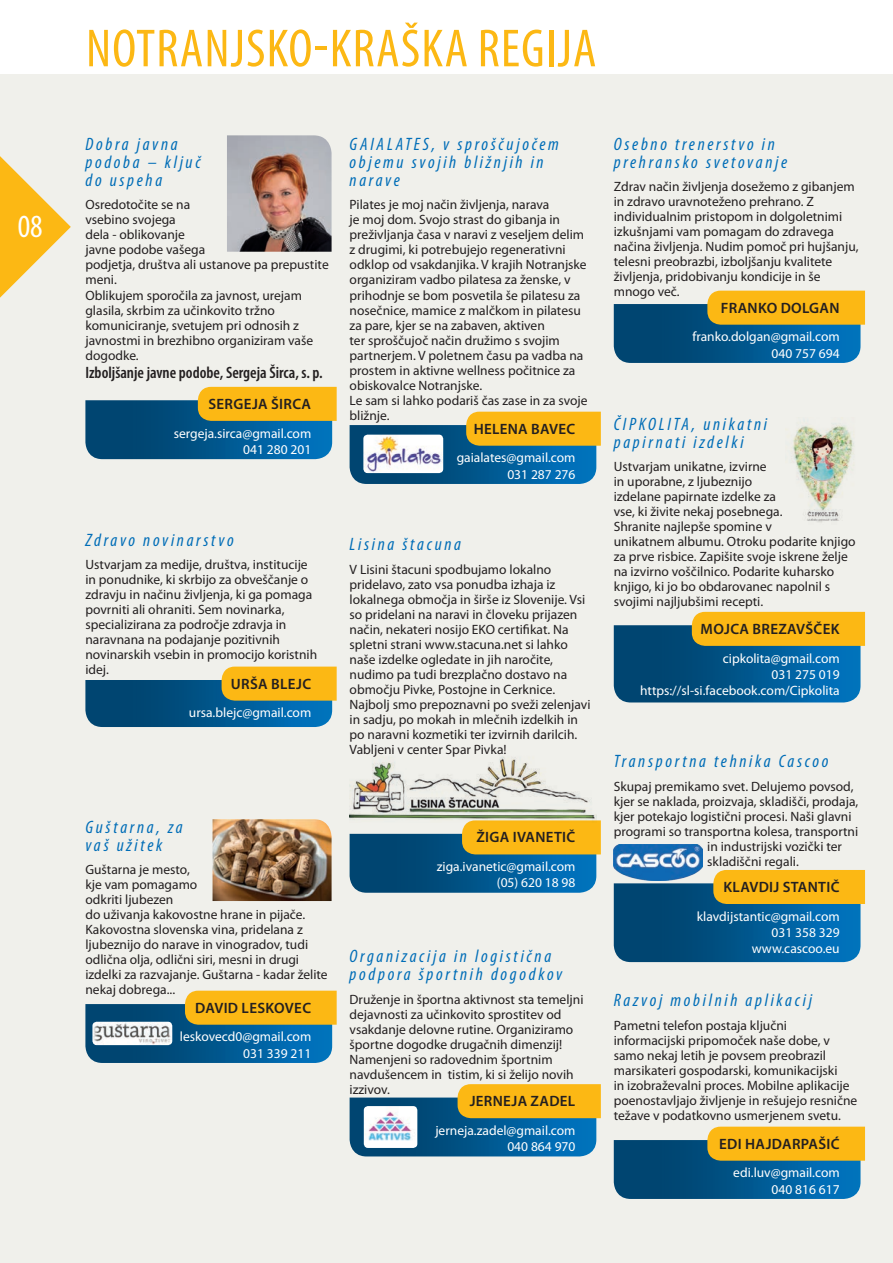
<style>
.page{position:relative;width:893px;height:1263px;background:#fff}
.page>*{position:absolute;margin:0;border:0;box-sizing:border-box;transform-origin:0 0}
.t1{font:condensed 54px "Myriad Pro";letter-spacing:.02em;color:#fcb814}
.t2{font:condensed 32.4px "Myriad Pro";color:#fff}
.t3{font:italic condensed 18px/18px "Myriad Pro";letter-spacing:.15em;color:#006db7}
.t4{font:600 condensed 16.5px "Myriad Pro";color:#231f20}
.t5{font:600 15px "Myriad Pro";letter-spacing:.02em;color:#231f20}
.t6{font:13.5px/15px "Myriad Pro";color:#231f20}
.t7{font:13.5px "Myriad Pro";color:#fff}
</style>
<div class="page">
<div style="left:0;top:74px;width:892px;height:1188px;background:#f0f0eb"></div>
<svg style="left:0;top:156px;width:71px;height:142px"></svg>
<svg style="left:85px;top:387px;width:251px;height:72px;background:#587d75"></svg>
<svg style="left:85px;top:666px;width:251px;height:61px;background:#628379"></svg>
<svg style="left:85px;top:990px;width:251px;height:72px;background:#6a8672"></svg>
<svg style="left:349px;top:411px;width:251px;height:73px;background:#6b8a79"></svg>
<svg style="left:613px;top:291px;width:251px;height:72px;background:#5d7e70"></svg>
<svg style="left:613px;top:612px;width:251px;height:90px;background:#4f7873"></svg>
<svg style="left:613px;top:870px;width:251px;height:92px;background:#427174"></svg>
<svg style="left:613px;top:1126px;width:251px;height:72px;background:#608071"></svg>
<svg style="left:349px;top:820px;width:251px;height:72px;background:#557b75"></svg>
<svg style="left:349px;top:1084px;width:251px;height:72px;background:#688675"></svg>
<img style="left:227px;top:135px;width:104px;height:117px">
<img style="left:212px;top:819px;width:119px;height:82px">
<img style="left:92px;top:1021px;width:80px;height:24px">
<img style="left:363px;top:434px;width:80px;height:39px">
<img style="left:349px;top:756px;width:247px;height:66px">
<img style="left:363px;top:1106px;width:54px;height:41px">
<img style="left:793px;top:423px;width:61px;height:99px">
<img style="left:613px;top:844px;width:89px;height:36px">
<p class="t2" style="left:18px;top:208px;width:26px">08</p>
<p class="t1" style="left:86px;top:19px;width:512px">NOTRANJSKO-KRAŠKA REGIJA</p>
<p class="t3" style="left:85px;top:135px;width:117px">Dobra javna podoba – ključ do uspeha</p>
<p class="t6" style="left:85px;top:198px;width:245px">Osredotočite se na<br>vsebino svojega<br>dela - oblikovanje<br>javne podobe vašega<br>podjetja, društva ali ustanove pa prepustite meni.</p>
<p class="t6" style="left:85px;top:288px;width:229px">Oblikujem sporočila za javnost, urejam glasila, skrbim za učinkovito tržno komuniciranje, svetujem pri odnosih z javnostmi in brezhibno organiziram vaše dogodke.</p>
<p class="t4" style="left:85px;top:363px;width:239px">Izboljšanje javne podobe, Sergeja Širca, s. p.</p>
<p class="t5" style="left:208px;top:395px;width:104px">SERGEJA ŠIRCA</p>
<p class="t7" style="left:174px;top:425px;width:139px">sergeja.sirca@gmail.com</p>
<p class="t7" style="left:243px;top:442px;width:70px">041 280 201</p>
<p class="t3" style="left:349px;top:135px;width:211px">GAIALATES, v sproščujočem objemu svojih bližnjih in narave</p>
<p class="t6" style="left:349px;top:198px;width:238px">Pilates je moj način življenja, narava<br>je moj dom. Svojo strast do gibanja in preživljanja časa v naravi z veseljem delim z drugimi, ki potrebujejo regenerativni odklop od vsakdanjika. V krajih Notranjske organiziram vadbo pilatesa za ženske, v prihodnje se bom posvetila še pilatesu za nosečnice, mamice z malčkom in pilatesu za pare, kjer se na zabaven, aktiven<br>ter sproščujoč način družimo s svojim partnerjem. V poletnem času pa vadba na prostem in aktivne wellness počitnice za obiskovalce Notranjske.</p>
<p class="t6" style="left:349px;top:393px;width:239px">Le sam si lahko podariš čas zase in za svoje bližnje.</p>
<p class="t5" style="left:473px;top:420px;width:103px">HELENA BAVEC</p>
<p class="t7" style="left:456px;top:450px;width:120px">gaialates@gmail.com</p>
<p class="t7" style="left:507px;top:466px;width:70px">031 287 276</p>
<p class="t3" style="left:85px;top:531px;width:150px">Zdravo novinarstvo</p>
<p class="t6" style="left:85px;top:557px;width:233px">Ustvarjam za medije, društva, institucije in ponudnike, ki skrbijo za obveščanje o zdravju in načinu življenja, ki ga pomaga povrniti ali ohraniti. Sem novinarka, specializirana za področje zdravja in naravnana na podajanje pozitivnih novinarskih vsebin in promocijo koristnih idej.</p>
<p class="t5" style="left:231px;top:675px;width:82px">URŠA BLEJC</p>
<p class="t7" style="left:189px;top:705px;width:124px">ursa.blejc@gmail.com</p>
<p class="t3" style="left:349px;top:535px;width:113px">Lisina štacuna</p>
<p class="t6" style="left:349px;top:561px;width:237px">V Lisini štacuni spodbujamo lokalno pridelavo, zato vsa ponudba izhaja iz lokalnega območja in širše iz Slovenije. Vsi so pridelani na naravi in človeku prijazen način, nekateri nosijo EKO certifikat. Na spletni strani www.stacuna.net si lahko naše izdelke ogledate in jih naročite, nudimo pa tudi brezplačno dostavo na območju Pivke, Postojne in Cerknice.</p>
<p class="t6" style="left:349px;top:696px;width:242px">Najbolj smo prepoznavni po sveži zelenjavi in sadju, po mokah in mlečnih izdelkih in po naravni kozmetiki ter izvirnih darilcih.<br>Vabljeni v center Spar Pivka!</p>
<p class="t3" style="left:85px;top:818px;width:99px">Guštarna, za vaš užitek</p>
<p class="t6" style="left:85px;top:862px;width:244px">Guštarna je mesto,<br>kje vam pomagamo<br>odkriti ljubezen<br>do uživanja kakovostne hrane in pijače.<br>Kakovostna slovenska vina, pridelana z ljubeznijo do narave in vinogradov, tudi odlična olja, odlični siri, mesni in drugi izdelki za razvajanje. Guštarna - kadar želite nekaj dobrega...</p>
<p class="t5" style="left:195px;top:999px;width:117px">DAVID LESKOVEC</p>
<p class="t7" style="left:180px;top:1029px;width:133px">leskovecd0@gmail.com</p>
<p class="t7" style="left:243px;top:1045px;width:70px">031 339 211</p>
<p class="t5" style="left:476px;top:829px;width:100px">ŽIGA IVANETIČ</p>
<p class="t7" style="left:436px;top:859px;width:140px">ziga.ivanetic@gmail.com</p>
<p class="t7" style="left:496px;top:875px;width:80px">(05) 620 18 98</p>
<p class="t3" style="left:349px;top:947px;width:214px">Organizacija in logistična podpora športnih dogodkov</p>
<p class="t6" style="left:349px;top:991px;width:235px">Druženje in športna aktivnost sta temeljni dejavnosti za učinkovito sprostitev od vsakdanje delovne rutine. Organiziramo športne dogodke drugačnih dimenzij!<br>Namenjeni so radovednim športnim navdušencem in tistim, ki si želijo novih izzivov.</p>
<p class="t5" style="left:469px;top:1092px;width:107px">JERNEJA ZADEL</p>
<p class="t7" style="left:435px;top:1122px;width:142px">jerneja.zadel@gmail.com</p>
<p class="t7" style="left:507px;top:1139px;width:70px">040 864 970</p>
<p class="t3" style="left:613px;top:135px;width:175px">Osebno trenerstvo in prehransko svetovanje</p>
<p class="t6" style="left:613px;top:180px;width:246px">Zdrav način življenja dosežemo z gibanjem in zdravo uravnoteženo prehrano. Z individualnim pristopom in dolgoletnimi izkušnjami vam pomagam do zdravega načina življenja. Nudim pomoč pri hujšanju, telesni preobrazbi, izboljšanju kvalitete življenja, pridobivanju kondicije in še mnogo več.</p>
<p class="t5" style="left:720px;top:299px;width:120px">FRANKO DOLGAN</p>
<p class="t7" style="left:692px;top:329px;width:149px">franko.dolgan@gmail.com</p>
<p class="t7" style="left:771px;top:345px;width:70px">040 757 694</p>
<p class="t3" style="left:613px;top:415px;width:155px">ČIPKOLITA, unikatni papirnati izdelki</p>
<p class="t6" style="left:613px;top:459px;width:170px">Ustvarjam unikatne, izvirne<br>in uporabne, z ljubeznijo izdelane papirnate izdelke za vse, ki živite nekaj posebnega.</p>
<p class="t6" style="left:613px;top:519px;width:243px">Shranite najlepše spomine v<br>unikatnem albumu. Otroku podarite knjigo za prve risbice. Zapišite svoje iskrene želje na izvirno voščilnico. Podarite kuharsko knjigo, ki jo bo obdarovanec napolnil s svojimi najljubšimi recepti.</p>
<p class="t5" style="left:700px;top:620px;width:140px">MOJCA BREZAVŠČEK</p>
<p class="t7" style="left:722px;top:650px;width:118px">cipkolita@gmail.com</p>
<p class="t7" style="left:771px;top:667px;width:70px">031 275 019</p>
<p class="t7" style="left:640px;top:683px;width:201px">https://sl-si.facebook.com/Cipkolita</p>
<p class="t3" style="left:613px;top:752px;width:216px">Transportna tehnika Cascoo</p>
<p class="t6" style="left:613px;top:778px;width:241px">Skupaj premikamo svet. Delujemo povsod,</p>
<p class="t6" style="left:613px;top:793px;width:246px">kjer se naklada, proizvaja, skladišči, prodaja,</p>
<p class="t6" style="left:613px;top:808px;width:239px">kjer potekajo logistični procesi. Naši glavni</p>
<p class="t6" style="left:613px;top:823px;width:246px">programi so transportna kolesa, transportni</p>
<p class="t6" style="left:707px;top:838px;width:136px">in industrijski vozički ter</p>
<p class="t6" style="left:707px;top:853px;width:93px">skladiščni regali.</p>
<p class="t5" style="left:723px;top:878px;width:117px">KLAVDIJ STANTIČ</p>
<p class="t7" style="left:696px;top:908px;width:144px">klavdijstantic@gmail.com</p>
<p class="t7" style="left:771px;top:925px;width:70px">031 358 329</p>
<p class="t7" style="left:751px;top:941px;width:89px">www.cascoo.eu</p>
<p class="t3" style="left:613px;top:991px;width:200px">Razvoj mobilnih aplikacij</p>
<p class="t6" style="left:613px;top:1018px;width:245px">Pametni telefon postaja ključni informacijski pripomoček naše dobe, v samo nekaj letih je povsem preobrazil marsikateri gospodarski, komunikacijski<br>in izobraževalni proces. Mobilne aplikacije poenostavljajo življenje in rešujejo resnične težave v podatkovno usmerjenem svetu.</p>
<p class="t5" style="left:719px;top:1135px;width:122px">EDI HAJDARPAŠIĆ</p>
<p class="t7" style="left:733px;top:1165px;width:108px">edi.luv@gmail.com</p>
<p class="t7" style="left:771px;top:1181px;width:70px">040 816 617</p>
</div>
